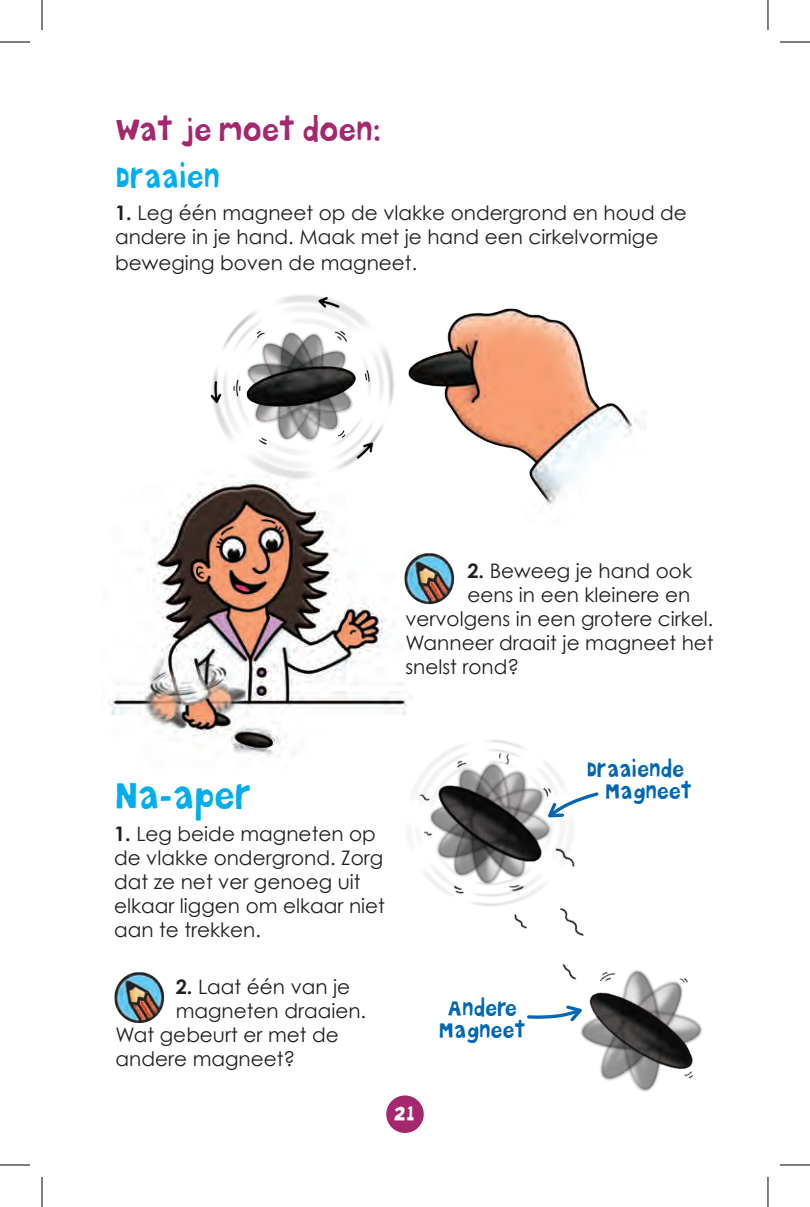
<style>
.page{position:relative;width:810px;height:1207px;background:#fff}
.page>*{position:absolute;margin:0;border:0;box-sizing:border-box;transform-origin:0 0}
.t1{font:39px "Bokka Solid";letter-spacing:-.1em;color:#00aeef;scale:.96 1}
.t2{font:32.2px "Bokka Solid";letter-spacing:-.1em;color:#00aeef;scale:.96 1}
.t3{font:32px "Bokka Solid";letter-spacing:-.1em;color:#a5276d}
.t4{font:22.8px "Bokka Solid";letter-spacing:-.1em;color:#0166b3;scale:.96 1}
.t5{font:20px/24px "Century Gothic";color:#231f20}
.t6{font:20px "Bokka Solid";color:#fff}
.s1{font-weight:700}
</style>
<div class="page">
<img style="left:108px;top:494px;width:304px;height:263px">
<svg style="left:385px;top:1094px;width:40px;height:40px"></svg>
<div style="left:383px;top:1092px;width:44px;height:44px;border:3px solid #fff;border-radius:50%"></div>
<img style="left:198px;top:295px;width:442px;height:229px">
<img style="left:398px;top:551px;width:57px;height:59px">
<img style="left:114px;top:972px;width:51px;height:52px">
<img style="left:378px;top:707px;width:325px;height:414px">
<svg style="left:525px;top:1003px;width:58px;height:21px"></svg>
<svg style="left:546px;top:790px;width:55px;height:41px"></svg>
<hr style="left:0;top:42px;width:30px;height:1px;background:#000">
<hr style="left:780px;top:42px;width:30px;height:1px;background:#000">
<hr style="left:0;top:1164px;width:30px;height:1px;background:#000">
<hr style="left:780px;top:1164px;width:30px;height:1px;background:#000">
<hr style="left:42px;top:0;width:1px;height:30px;background:#000">
<hr style="left:42px;top:1177px;width:1px;height:30px;background:#000">
<hr style="left:767px;top:0;width:1px;height:30px;background:#000">
<hr style="left:767px;top:1177px;width:1px;height:30px;background:#000">
<p class="t3" style="left:115px;top:108px;width:270px">Wat je moet doen:</p>
<p class="t2" style="left:115px;top:155px;width:113px">Draaien</p>
<p class="t5" style="left:115px;top:200px;width:573px"><span class="s1">1.</span> Leg één magneet op de vlakke ondergrond en houd de</p>
<p class="t5" style="left:115px;top:223px;width:545px;line-height:26px">andere in je hand. Maak met je hand een cirkelvormige beweging boven de magneet.</p>
<p class="t5" style="left:467px;top:558px;width:226px"><span class="s1">2.</span> Beweeg je hand ook</p>
<p class="t5" style="left:405px;top:582px;width:310px;text-indent:62px">eens in een kleinere en vervolgens in een grotere cirkel.<br>Wanneer draait je magneet het snelst rond?</p>
<p class="t1" style="left:114px;top:768px;width:148px">Na-aper</p>
<p class="t5" style="left:114px;top:821px;width:272px"><span class="s1">1.</span> Leg beide magneten op de vlakke ondergrond. Zorg dat ze net ver genoeg uit elkaar liggen om elkaar niet aan te trekken.</p>
<p class="t5" style="left:176px;top:974px;width:176px"><span class="s1">2.</span> Laat één van je</p>
<p class="t5" style="left:116px;top:998px;width:252px;text-indent:60px">magneten draaien.<br>Wat gebeurt er met de andere magneet?</p>
<p class="t6" style="left:393px;top:1100px;width:25px">21</p>
<p class="t4" style="left:447px;top:992px;width:76px">Andere</p>
<p class="t4" style="left:438px;top:1014px;width:94px">Magneet</p>
<p class="t4" style="left:586px;top:753px;width:105px">Draaiende</p>
<p class="t4" style="left:605px;top:775px;width:94px">Magneet</p>
</div>
